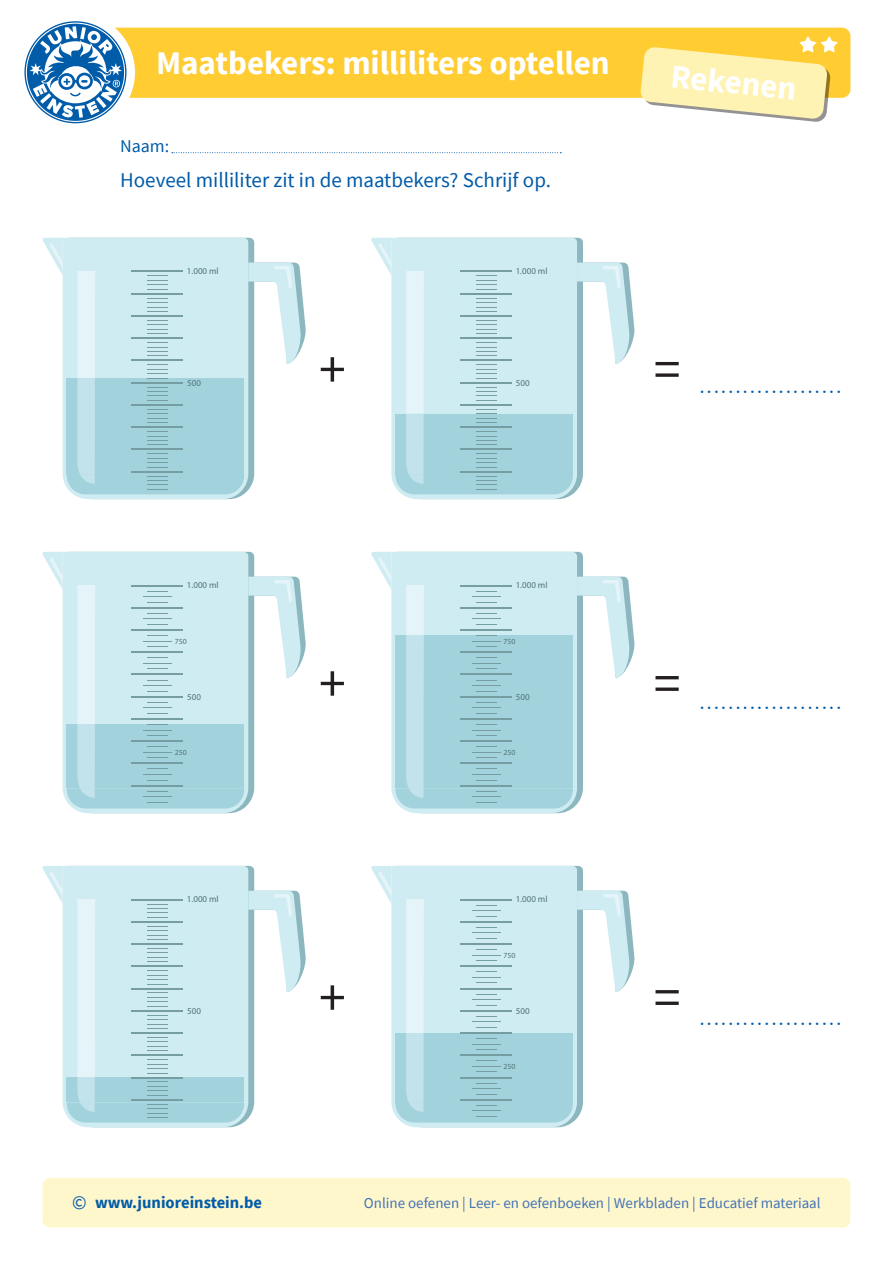
<style>
.page{position:relative;width:893px;height:1263px;background:#fff}
.page>*{position:absolute;margin:0;border:0;box-sizing:border-box;transform-origin:0 0}
.t1{font:54px "Source Sans Pro";color:#241f1f}
.t2{font:700 33px "Source Sans Pro";color:#fff}
.t3{font:24px "JE blokletters basis Regular";color:#005ba9}
.t4{font:21px "Source Sans Pro";color:#005ba9}
.t5{font:18px "Source Sans Pro";color:#005ba9}
.t6{font:700 16.5px "Source Sans Pro";color:#005ba9}
.t7{font:15px "Source Sans Pro";color:#4373b6}
.t8{font:9px "Myriad Pro";color:#517173}
.t9{font:7.8px "Myriad Pro";color:#517173}
.s1{font-weight:400;font-size:19.5px}
</style>
<div class="page">
<div style="left:75px;top:28px;width:775px;height:70px;background:#ffcc32;border-radius:9px"></div>
<div style="left:43px;top:1178px;width:807px;height:49px;background:#fff7cc;border-radius:7px"></div>
<div style="left:16px;top:13px;width:119px;height:119px;background:#fff;border-radius:50%"></div>
<svg style="left:24px;top:21px;width:102px;height:102px"></svg>
<svg style="left:172px;top:152px;width:389px;height:1px"></svg>
<svg style="left:640px;top:36px;width:198px;height:86px"></svg>
<svg style="left:43px;top:238px;width:263px;height:256px"></svg>
<div style="left:391px;top:238px;width:186px;height:261px;background:#cfecf3"></div>
<div style="left:406px;top:271px;width:18px;height:143px;background:#e4f4f8"></div>
<svg style="left:371px;top:238px;width:20px;height:37px"></svg>
<svg style="left:577px;top:263px;width:57px;height:101px"></svg>
<hr style="left:460px;top:271px;width:52px;height:1px;background:#769da2">
<hr style="left:460px;top:404px;width:52px;height:1px;background:#769da2">
<hr style="left:460px;top:382px;width:52px;height:1px;background:#769da2">
<hr style="left:460px;top:360px;width:52px;height:1px;background:#769da2">
<hr style="left:460px;top:338px;width:52px;height:1px;background:#769da2">
<hr style="left:460px;top:315px;width:52px;height:1px;background:#769da2">
<hr style="left:460px;top:293px;width:52px;height:1px;background:#769da2">
<svg style="left:395px;top:409px;width:178px;height:85px;background:#a5d3dd"></svg>
<svg style="left:476px;top:387px;width:20px;height:14px"></svg>
<svg style="left:476px;top:365px;width:20px;height:14px"></svg>
<svg style="left:476px;top:342px;width:20px;height:15px"></svg>
<svg style="left:476px;top:320px;width:20px;height:14px"></svg>
<svg style="left:476px;top:298px;width:20px;height:14px"></svg>
<svg style="left:476px;top:276px;width:20px;height:14px"></svg>
<div style="left:63px;top:552px;width:185px;height:261px;background:#cfecf3"></div>
<div style="left:77px;top:585px;width:18px;height:139px;background:#e4f4f8"></div>
<svg style="left:43px;top:552px;width:20px;height:38px"></svg>
<svg style="left:248px;top:577px;width:58px;height:101px"></svg>
<hr style="left:131px;top:585px;width:52px;height:1px;background:#769da2">
<hr style="left:131px;top:718px;width:52px;height:1px;background:#769da2">
<hr style="left:131px;top:696px;width:52px;height:1px;background:#769da2">
<hr style="left:131px;top:674px;width:52px;height:1px;background:#769da2">
<hr style="left:131px;top:652px;width:52px;height:1px;background:#769da2">
<hr style="left:131px;top:629px;width:52px;height:1px;background:#769da2">
<hr style="left:131px;top:607px;width:52px;height:1px;background:#769da2">
<svg style="left:143px;top:702px;width:29px;height:12px"></svg>
<svg style="left:143px;top:680px;width:29px;height:12px"></svg>
<svg style="left:143px;top:657px;width:29px;height:13px"></svg>
<svg style="left:143px;top:635px;width:29px;height:12px"></svg>
<svg style="left:143px;top:613px;width:29px;height:12px"></svg>
<svg style="left:143px;top:591px;width:29px;height:12px"></svg>
<svg style="left:67px;top:724px;width:177px;height:84px;background:#a3d2dc"></svg>
<svg style="left:371px;top:552px;width:263px;height:256px"></svg>
<div style="left:63px;top:866px;width:185px;height:261px;background:#cfecf3"></div>
<div style="left:77px;top:899px;width:18px;height:178px;background:#e4f4f8"></div>
<svg style="left:43px;top:866px;width:20px;height:38px"></svg>
<svg style="left:248px;top:891px;width:58px;height:101px"></svg>
<hr style="left:131px;top:899px;width:52px;height:1px;background:#769da2">
<hr style="left:131px;top:1055px;width:52px;height:1px;background:#769da2">
<hr style="left:131px;top:1032px;width:52px;height:1px;background:#769da2">
<hr style="left:131px;top:1010px;width:52px;height:1px;background:#769da2">
<hr style="left:131px;top:988px;width:52px;height:1px;background:#769da2">
<hr style="left:131px;top:966px;width:52px;height:1px;background:#769da2">
<hr style="left:131px;top:943px;width:52px;height:1px;background:#769da2">
<hr style="left:131px;top:921px;width:52px;height:1px;background:#769da2">
<svg style="left:67px;top:1059px;width:177px;height:63px;background:#afd9e1"></svg>
<svg style="left:147px;top:1037px;width:20px;height:14px"></svg>
<svg style="left:147px;top:1015px;width:20px;height:14px"></svg>
<svg style="left:147px;top:993px;width:20px;height:14px"></svg>
<svg style="left:147px;top:970px;width:20px;height:15px"></svg>
<svg style="left:147px;top:948px;width:20px;height:14px"></svg>
<svg style="left:147px;top:926px;width:20px;height:14px"></svg>
<svg style="left:147px;top:904px;width:20px;height:14px"></svg>
<div style="left:391px;top:866px;width:186px;height:261px;background:#cfecf3"></div>
<div style="left:406px;top:899px;width:18px;height:134px;background:#e4f4f8"></div>
<svg style="left:371px;top:866px;width:20px;height:37px"></svg>
<svg style="left:577px;top:891px;width:57px;height:101px"></svg>
<hr style="left:460px;top:899px;width:52px;height:1px;background:#769da2">
<hr style="left:460px;top:1010px;width:52px;height:1px;background:#769da2">
<hr style="left:460px;top:988px;width:52px;height:1px;background:#769da2">
<hr style="left:460px;top:966px;width:52px;height:1px;background:#769da2">
<hr style="left:460px;top:943px;width:52px;height:1px;background:#769da2">
<hr style="left:460px;top:921px;width:52px;height:1px;background:#769da2">
<svg style="left:472px;top:994px;width:28px;height:12px"></svg>
<svg style="left:472px;top:971px;width:28px;height:13px"></svg>
<svg style="left:472px;top:949px;width:28px;height:12px"></svg>
<svg style="left:472px;top:927px;width:28px;height:12px"></svg>
<svg style="left:472px;top:905px;width:28px;height:12px"></svg>
<svg style="left:395px;top:1016px;width:178px;height:106px;background:#aad6df"></svg>
<h2 class="t2" style="left:156px;top:40px;width:455px">Maatbekers: milliliters optellen</h2>
<p class="t5" style="left:120px;top:134px;width:51px">Naam:</p>
<h3 class="t4" style="left:120px;top:167px;width:432px">Hoeveel milliliter zit in de maatbekers? Schrijf op.</h3>
<p class="t8" style="left:187px;top:266px;width:33px">1.000 ml</p>
<p class="t8" style="left:516px;top:266px;width:33px">1.000 ml</p>
<h2 class="t2" style="left:673px;top:54px;width:128px;rotate:6deg">Rekenen</h2>
<p class="t8" style="left:187px;top:377px;width:15px">500</p>
<h1 class="t1" style="left:319px;top:335px;width:28px">+</h1>
<h1 class="t1" style="left:654px;top:335px;width:28px">=</h1>
<p class="t8" style="left:516px;top:377px;width:15px">500</p>
<h3 class="t3" style="left:700px;top:376px;width:143px">. . . . . . . . . . . . . . . . . . . .</h3>
<p class="t8" style="left:187px;top:580px;width:33px">1.000 ml</p>
<p class="t8" style="left:516px;top:580px;width:33px">1.000 ml</p>
<p class="t9" style="left:175px;top:636px;width:13px">750</p>
<p class="t9" style="left:503px;top:636px;width:13px">750</p>
<p class="t8" style="left:187px;top:691px;width:15px">500</p>
<h1 class="t1" style="left:319px;top:649px;width:28px">+</h1>
<h1 class="t1" style="left:654px;top:649px;width:28px">=</h1>
<p class="t8" style="left:516px;top:691px;width:15px">500</p>
<h3 class="t3" style="left:700px;top:692px;width:143px">. . . . . . . . . . . . . . . . . . . .</h3>
<p class="t9" style="left:175px;top:747px;width:13px">250</p>
<p class="t9" style="left:503px;top:747px;width:13px">250</p>
<p class="t8" style="left:187px;top:894px;width:33px">1.000 ml</p>
<p class="t8" style="left:516px;top:894px;width:33px">1.000 ml</p>
<p class="t9" style="left:503px;top:950px;width:13px">750</p>
<p class="t8" style="left:187px;top:1005px;width:15px">500</p>
<h1 class="t1" style="left:319px;top:963px;width:28px">+</h1>
<h1 class="t1" style="left:654px;top:963px;width:28px">=</h1>
<p class="t8" style="left:516px;top:1005px;width:15px">500</p>
<h3 class="t3" style="left:700px;top:1008px;width:143px">. . . . . . . . . . . . . . . . . . . .</h3>
<p class="t9" style="left:503px;top:1061px;width:13px">250</p>
<p class="t6" style="left:72px;top:1191px;width:191px"><span class="s1">©</span> www.junioreinstein.be</p>
<p class="t7" style="left:364px;top:1194px;width:458px">Online oefenen | Leer- en oefenboeken | Werkbladen | Educatief materiaal</p>
</div>
